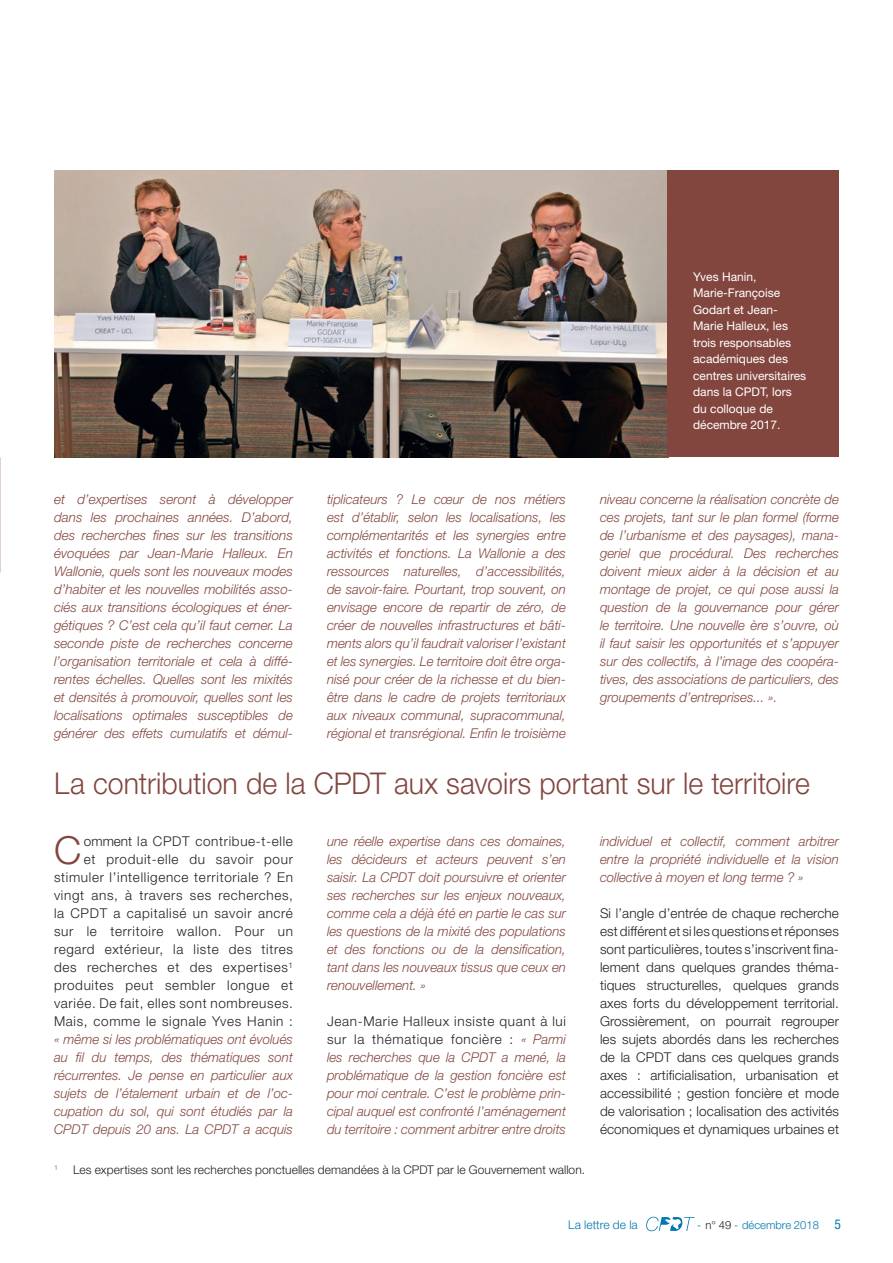
<style>
.page{position:relative;width:893px;height:1263px;background:#fff}
.page>*{position:absolute;margin:0;border:0;box-sizing:border-box;transform-origin:0 0}
.t1{font:300 38.7px "Helvetica Neue LT Std";color:#83463f}
.t2{font:300 30px "Helvetica Neue LT Std";color:#83463f;scale:.95 1}
.t3{font:italic 300 13.5px/18px "Helvetica Neue LT Std";color:#83463f;text-align:justify}
.t4{font:300 13.5px/18px "Helvetica Neue LT Std";letter-spacing:.05em;color:#231f20;text-align:right}
.t5{font:12px/16.5px "Helvetica Neue LT Std";color:#fff}
.t6{font:300 12px "Helvetica Neue LT Std";letter-spacing:.005em;color:#231f20}
.t7{font:300 12px "Helvetica Neue LT Std";color:#0078ae}
.t8{font:300 11.25px "Helvetica Neue LT Std";color:#0078ae}
.t9{font:300 7.05px "Helvetica Neue LT Std";color:#0f78ac}
.s1{font-style:normal;color:#231f20}
.s2{color:#231f20}
.s3{font-weight:400;font-stretch:condensed;font-size:13.5px}
</style>
<div class="page">
<svg style="left:646px;top:1217px;width:49px;height:14px"></svg>
<img style="left:54px;top:170px;width:614px;height:287px">
<div style="left:668px;top:170px;width:171px;height:287px;background:#83463f"></div>
<p class="t3" style="left:54px;top:490px;width:240px">et d’expertises seront à développer dans les prochaines années. D’abord, des recherches fines sur les transitions évoquées par Jean-Marie Halleux. En Wallonie, quels sont les nouveaux modes d’habiter et les nouvelles mobilités asso&shy;ciés aux transitions écologiques et éner&shy;gétiques ? C’est cela qu’il faut cerner. La seconde piste de recherches concerne l’organisation territoriale et cela à diffé&shy;rentes échelles. Quelles sont les mixités et densités à promouvoir, quelles sont les localisations optimales susceptibles de générer des effets cumulatifs et démul-</p>
<p class="t5" style="left:693px;top:268px;width:115px">Yves Hanin,<br>Marie-Françoise<br>Godart et Jean-<br>Marie Halleux, les trois responsables académiques des centres universitaires dans la CPDT, lors du colloque de décembre 2017.</p>
<p class="t3" style="left:327px;top:490px;width:240px">tiplicateurs ? Le cœur de nos métiers est d’établir, selon les localisations, les complémentarités et les synergies entre activités et fonctions. La Wallonie a des ressources naturelles, d’accessibilités, de savoir-faire. Pourtant, trop souvent, on envisage encore de repartir de zéro, de créer de nouvelles infrastructures et bâti&shy;ments alors qu’il faudrait valoriser l’existant et les synergies. Le territoire doit être orga&shy;nisé pour créer de la richesse et du bien&shy;être dans le cadre de projets territoriaux aux niveaux communal, supracommunal, régional et transrégional. Enfin le troisième</p>
<p class="t3" style="left:600px;top:490px;width:240px">niveau concerne la réalisation concrète de ces projets, tant sur le plan formel (forme de l’urbanisme et des paysages), mana&shy;geriel que procédural. Des recherches doivent mieux aider à la décision et au montage de projet, ce qui pose aussi la question de la gouvernance pour gérer le territoire. Une nouvelle ère s’ouvre, où il faut saisir les opportunités et s’appuyer sur des collectifs, à l’image des coopéra&shy;tives, des associations de particuliers, des groupements d’entreprises... ».</p>
<h2 class="t2" style="left:54px;top:765px;width:797px">La contribution de la CPDT aux savoirs portant sur le territoire</h2>
<p class="t3" style="left:327px;top:832px;width:240px">une réelle expertise dans ces domaines, les décideurs et acteurs peuvent s’en saisir. La CPDT doit poursuivre et orienter ses recherches sur les enjeux nouveaux, comme cela a déjà été en partie le cas sur les questions de la mixité des populations et des fonctions ou de la densification, tant dans les nouveaux tissus que ceux en renouvellement. »</p>
<p class="t3" style="left:327px;top:1012px;width:240px"><span class="s1">Jean-Marie Halleux insiste quant à lui sur la thématique foncière :</span> « Parmi les recherches que la CPDT a mené, la problématique de la gestion foncière est pour moi centrale. C’est le problème prin&shy;cipal auquel est confronté l’aménagement du territoire : comment arbitrer entre droits</p>
<h1 class="t1" style="left:54px;top:827px;width:29px">C</h1>
<p class="t4" style="left:54px;top:832px;width:240px">omment la CPDT contribue-t-elle<br>et produit-elle du savoir pour stimuler l’intelligence territoriale ? En vingt ans, à travers ses recherches, la CPDT a capitalisé un savoir ancré sur le territoire wallon. Pour un regard extérieur, la liste des titres des recherches et des expertises<sup>1 </sup>produites peut sembler longue et variée. De fait, elles sont nombreuses.<br>Mais, comme le signale Yves Hanin :</p>
<p class="t3" style="left:54px;top:1030px;width:240px">« même si les problématiques ont évolués au fil du temps, des thématiques sont récurrentes. Je pense en particulier aux sujets de l’étalement urbain et de l’oc&shy;cupation du sol, qui sont étudiés par la CPDT depuis 20 ans. La CPDT a acquis</p>
<p class="t3" style="left:600px;top:832px;width:240px">individuel et collectif, comment arbitrer entre la propriété individuelle et la vision collective à moyen et long terme ? »</p>
<p class="t4" style="left:600px;top:904px;width:240px;text-align:justify">Si l’angle d’entrée de chaque recherche est différent et si les questions et réponses sont particulières, toutes s’inscrivent fina&shy;lement dans quelques grandes théma&shy;tiques structurelles, quelques grands axes forts du développement territorial.<br>Grossièrement, on pourrait regrouper les sujets abordés dans les recherches de la CPDT dans ces quelques grands axes : artificialisation, urbanisation et accessibilité ; gestion foncière et mode de valorisation ; localisation des activités économiques et dynamiques urbaines et</p>
<p class="t9" style="left:54px;top:1163px;width:5px">1</p>
<p class="t6" style="left:73px;top:1162px;width:513px">Les expertises sont les recherches ponctuelles demandées à la CPDT par le Gouvernement wallon.</p>
<p class="t7" style="left:568px;top:1218px;width:71px">La lettre de la</p>
<p class="t8" style="left:697px;top:1218px;width:145px">- <span class="s2">n° 49</span> - décembre 2018 <span class="s3">5</span></p>
</div>
